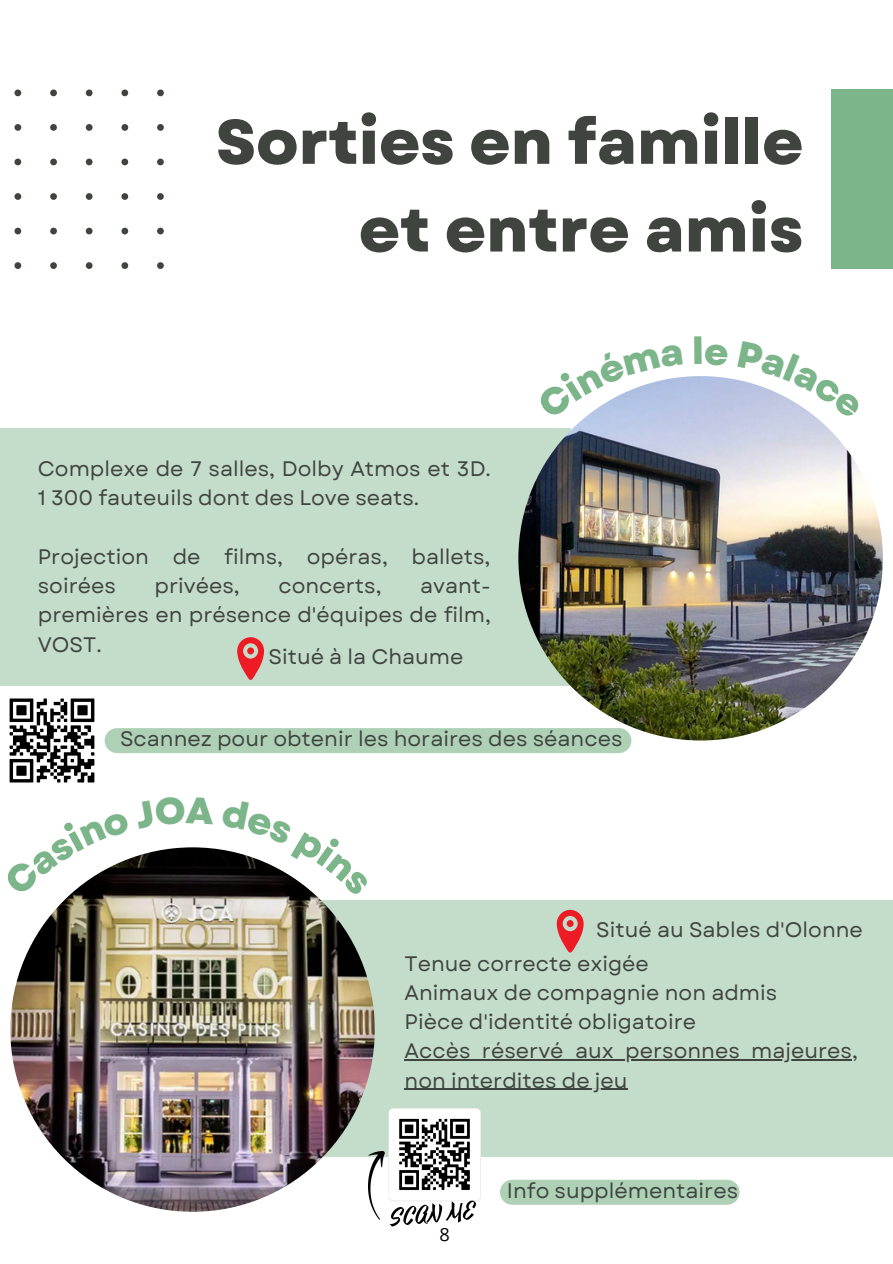
<style>
.page{position:relative;width:893px;height:1264px;background:#fff}
.page>*{position:absolute;margin:0;border:0;box-sizing:border-box;transform-origin:0 0}
.t1{font:800 62.7px/87.8px "Garet";color:#40443f;text-align:right}
.t2{font:21px/29.2px "Garet";color:#40443f}
.t3{font:18.15px "Open Sans";color:#000}
</style>
<div class="page">
<div style="left:831px;top:89px;width:61px;height:180px;background:#7cb58a"></div>
<svg style="left:14px;top:89px;width:150px;height:180px"></svg>
<div style="left:0;top:429px;width:570px;height:256px;background:#c4ddca"></div>
<img style="left:518px;top:376px;width:364px;height:364px;border-radius:50%">
<svg style="left:237px;top:637px;width:27px;height:43px"></svg>
<div style="left:247px;top:647px;width:7px;height:7px;background:#ed1c24;border-radius:50%"></div>
<div style="left:318px;top:900px;width:574px;height:256px;background:#c4ddca"></div>
<img style="left:10px;top:847px;width:365px;height:364px;border-radius:50%">
<img style="left:9px;top:698px;width:96px;height:85px">
<div style="left:105px;top:728px;width:526px;height:25px;background:#aed1b6"></div>
<hr style="left:404px;top:1059px;width:453px;height:1px;background:#40443f">
<hr style="left:404px;top:1088px;width:223px;height:1px;background:#40443f">
<svg style="left:556px;top:909px;width:27px;height:43px"></svg>
<div style="left:566px;top:920px;width:7px;height:7px;background:#ed1c24;border-radius:50%"></div>
<img style="left:368px;top:1108px;width:112px;height:119px">
<div style="left:500px;top:1179px;width:239px;height:25px;background:#aed1b6"></div>
<svg style="left:583px;top:377px;width:99px;height:42px"></svg>
<svg style="left:737px;top:379px;width:82px;height:41px"></svg>
<svg style="left:68px;top:847px;width:146px;height:49px"></svg>
<svg style="left:221px;top:849px;width:96px;height:47px"></svg>
<p class="t1" style="left:216px;top:98px;width:589px">Sorties en famille et entre amis</p>
<p class="t2" style="left:38px;top:454px;width:454px">Complexe de 7 salles, Dolby Atmos et 3D.<br>1 300 fauteuils dont des Love seats.</p>
<p class="t2" style="left:38px;top:542px;width:454px">Projection de films, opéras, ballets, soirées</p>
<p class="t2" style="left:154px;top:571px;width:87px">privées,</p>
<p class="t2" style="left:278px;top:571px;width:105px">concerts,</p>
<p class="t2" style="left:38px;top:571px;width:454px;text-align:justify;text-indent:382px">avant&shy;premières en présence d'équipes de film, VOST.</p>
<p class="t2" style="left:268px;top:642px;width:196px">Situé à la Chaume</p>
<p class="t2" style="left:120px;top:724px;width:504px">Scannez pour obtenir les horaires des séances</p>
<p class="t2" style="left:596px;top:914px;width:268px">Situé au Sables d'Olonne</p>
<p class="t2" style="left:404px;top:948px;width:246px">Tenue correcte exigée</p>
<p class="t2" style="left:404px;top:978px;width:374px">Animaux de compagnie non admis</p>
<p class="t2" style="left:404px;top:1007px;width:293px">Pièce d'identité obligatoire</p>
<p class="t2" style="left:404px;top:1036px;width:454px">Accès réservé aux personnes majeures, non interdites de jeu</p>
<p class="t3" style="left:439px;top:1221px;width:12px">8</p>
<p class="t2" style="left:507px;top:1175px;width:233px">Info supplémentaires</p>
</div>
